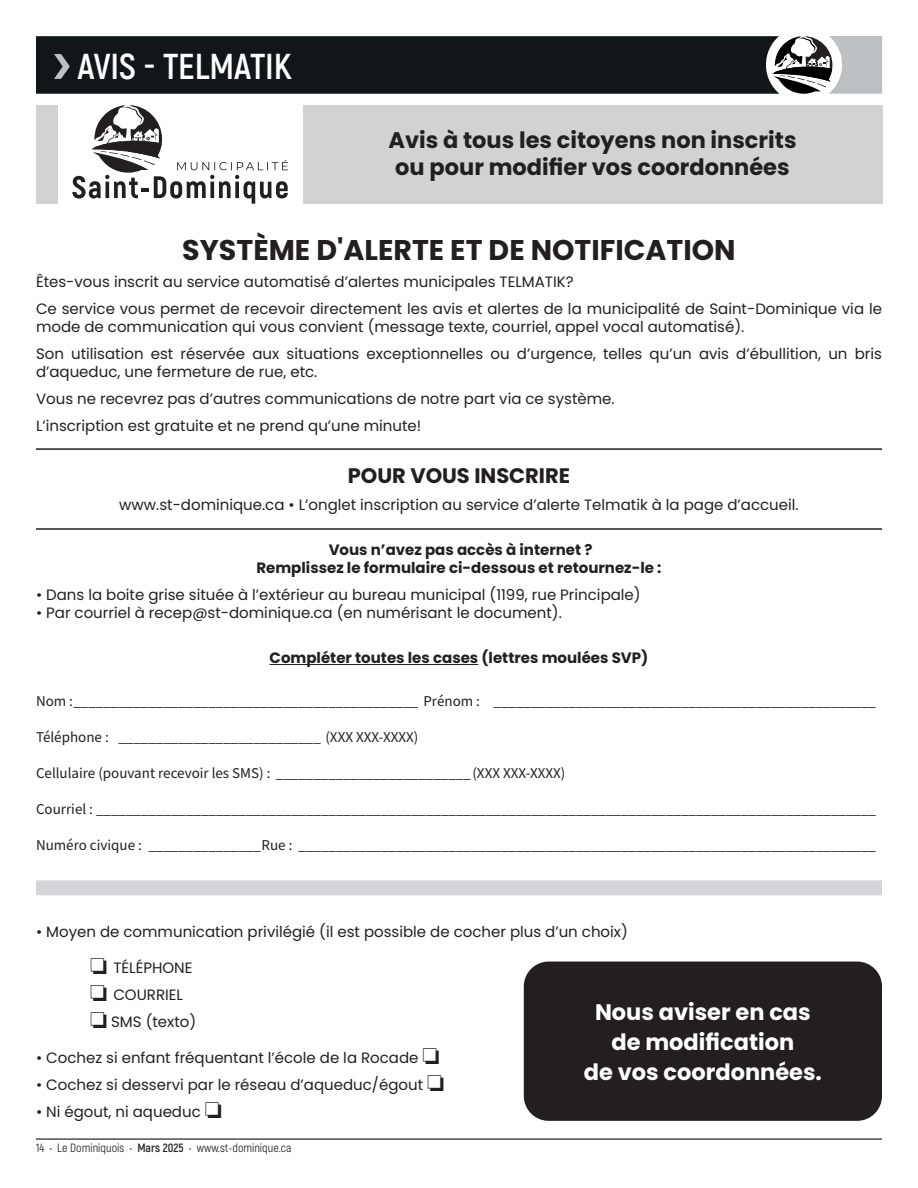
<style>
.page{position:relative;width:918px;height:1188px;background:#fff}
.page>*{position:absolute;margin:0;border:0;box-sizing:border-box;transform-origin:0 0}
.t1{font:700 36px "Akrobat";color:#fff}
.t2{font:700 28.5px "Poppins";color:#231f20}
.t3{font:700 22.5px "Poppins";color:#231f20}
.t4{font:700 22.5px/30px "Poppins";color:#fff;text-align:center}
.t5{font:700 21px "Poppins";color:#231f20}
.t6{font:15px/18px "Poppins";color:#231f20}
.t7{font:15px "Source Sans Pro";color:#231f20}
.t8{font:700 15px/18px "Poppins";color:#231f20;text-align:center}
.t9{font:12px "Akrobat";color:#231f20}
.s1{font-weight:700}
</style>
<div class="page">
<hr style="left:36px;top:1139px;width:846px;height:1px;background:#111619">
<svg style="left:36px;top:36px;width:846px;height:58px;background:#272b2e"></svg>
<hr style="left:270px;top:664px;width:208px;height:1px;background:#231f20">
<hr style="left:36px;top:448px;width:846px;height:2px;background:#231f20">
<hr style="left:36px;top:528px;width:846px;height:2px;background:#231f20">
<div style="left:36px;top:880px;width:846px;height:15px;background:#d3d5d8"></div>
<div style="left:524px;top:962px;width:358px;height:159px;background:#231f20;border-radius:25px"></div>
<svg style="left:72px;top:105px;width:216px;height:99px"></svg>
<div style="left:36px;top:105px;width:21px;height:99px;background:#d1d2d4"></div>
<div style="left:303px;top:105px;width:579px;height:99px;background:#d1d2d4"></div>
<p class="t1" style="left:78px;top:44px;width:216px">AVIS - TELMATIK</p>
<p class="t3" style="left:388px;top:127px;width:410px">Avis à tous les citoyens non inscrits</p>
<p class="t3" style="left:395px;top:154px;width:396px">ou pour modifier vos coordonnées</p>
<p class="t2" style="left:182px;top:234px;width:555px">SYSTÈME D'ALERTE ET DE NOTIFICATION</p>
<p class="t6" style="left:36px;top:273px;width:539px">Êtes-vous inscrit au service automatisé d’alertes municipales TELMATIK?</p>
<p class="t6" style="left:36px;top:300px;width:848px">Ce service vous permet de recevoir directement les avis et alertes de la municipalité de Saint-Dominique via le mode de communication qui vous convient (message texte, courriel, appel vocal automatisé).</p>
<p class="t6" style="left:36px;top:345px;width:847px">Son utilisation est réservée aux situations exceptionnelles ou d’urgence, telles qu’un avis d’ébullition, un bris d’aqueduc, une fermeture de rue, etc.</p>
<p class="t6" style="left:36px;top:390px;width:580px">Vous ne recevrez pas d’autres communications de notre part via ce système.</p>
<p class="t6" style="left:36px;top:417px;width:387px">L’inscription est gratuite et ne prend qu’une minute!</p>
<p class="t5" style="left:348px;top:464px;width:224px">POUR VOUS INSCRIRE</p>
<p class="t6" style="left:119px;top:496px;width:681px">www.st-dominique.ca • L’onglet inscription au service d’alerte Telmatik à la page d’accueil.</p>
<p class="t8" style="left:256px;top:541px;width:407px">Vous n’avez pas accès à internet ?<br>Remplissez le formulaire ci-dessous et retournez-le :</p>
<p class="t6" style="left:36px;top:586px;width:606px">• Dans la boite grise située à l’extérieur au bureau municipal (1199, rue Principale)</p>
<p class="t6" style="left:36px;top:604px;width:527px">• Par courriel à recep@st-dominique.ca (en numérisant le document).</p>
<p class="t8" style="left:270px;top:649px;width:380px">Compléter toutes les cases (lettres moulées SVP)</p>
<p class="t7" style="left:36px;top:691px;width:841px">Nom :______________________________________________ Prénom : ___________________________________________________</p>
<p class="t7" style="left:36px;top:727px;width:384px">Téléphone : ___________________________ (XXX XXX-XXXX)</p>
<p class="t7" style="left:36px;top:763px;width:531px">Cellulaire (pouvant recevoir les SMS) : __________________________(XXX XXX-XXXX)</p>
<p class="t7" style="left:36px;top:799px;width:841px">Courriel : ________________________________________________________________________________________________________</p>
<p class="t7" style="left:36px;top:835px;width:841px">Numéro civique : _______________Rue : _____________________________________________________________________________</p>
<p class="t6" style="left:36px;top:922px;width:593px">• Moyen de communication privilégié (il est possible de cocher plus d’un choix)</p>
<p class="t6" style="left:90px;top:954px;width:108px;line-height:27px">❏ TÉLÉPHONE ❏ COURRIEL ❏ SMS (texto)</p>
<p class="t6" style="left:36px;top:1048px;width:405px">• Cochez si enfant fréquentant l’école de la Rocade ❏</p>
<p class="t6" style="left:36px;top:1075px;width:410px">• Cochez si desservi par le réseau d’aqueduc/égout ❏</p>
<p class="t6" style="left:36px;top:1102px;width:187px">• Ni égout, ni aqueduc ❏</p>
<p class="t4" style="left:584px;top:997px;width:240px">Nous aviser en cas de modification<br>de vos coordonnées.</p>
<p class="t9" style="left:36px;top:1141px;width:257px">14 • Le Dominiquois • <span class="s1">Mars 2025</span> • www.st-dominique.ca</p>
</div>
